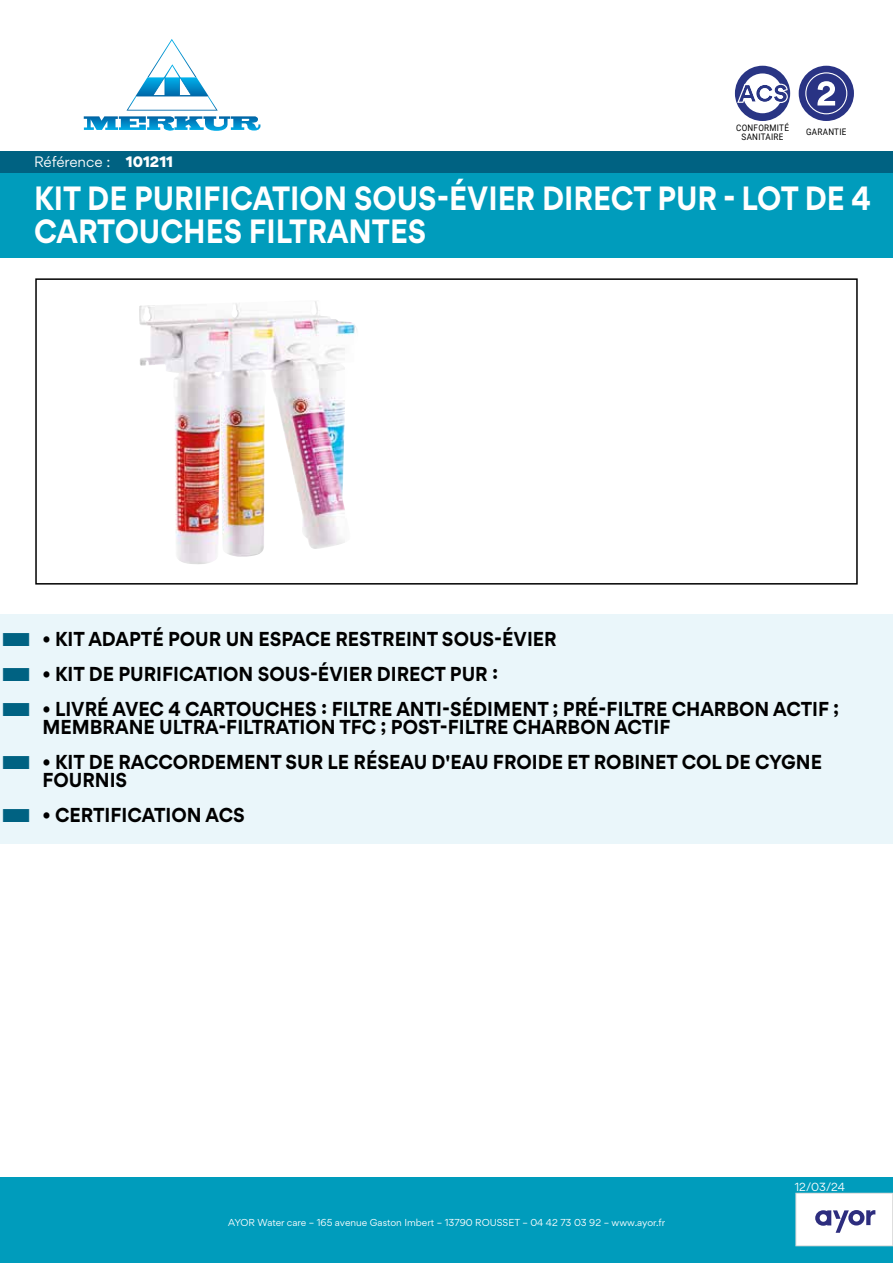
<style>
.page{position:relative;width:893px;height:1263px;background:#fff}
.page>*{position:absolute;margin:0;border:0;box-sizing:border-box;transform-origin:0 0}
.t1{font:700 30px/33px "Gordita";color:#fff;scale:.9 1}
.t2{font:700 18px/18px "Gordita";color:#000;scale:.95 1}
.t3{font:13.5px "Gordita";letter-spacing:-.005em;color:#fff}
.t4{font:10.5px "Gordita";color:#fff}
.t5{font:9px "Gordita";color:#fff}
.t6{font:9px/9px "Roboto";letter-spacing:.035em;color:#000;text-align:center;scale:.9 1}
.s1{font-weight:900}
</style>
<div class="page">
<div style="left:0;top:1178px;width:893px;height:85px;background:#009cbc"></div>
<div style="left:796px;top:1193px;width:97px;height:53px;background:#fff"></div>
<div style="left:795px;top:1193px;width:98px;height:53px;border:1px solid #dadada"></div>
<img style="left:139px;top:301px;width:218px;height:263px">
<div style="left:0;top:172px;width:893px;height:85px;background:#009cbc"></div>
<div style="left:735px;top:66px;width:55px;height:55px;background:#293584;border-radius:50%"></div>
<div style="left:743px;top:73px;width:39px;height:40px;background:#fff;border-radius:50%"></div>
<svg style="left:737px;top:84px;width:51px;height:19px"></svg>
<div style="left:799px;top:66px;width:55px;height:55px;background:#293384;border-radius:50%"></div>
<svg style="left:805px;top:72px;width:42px;height:42px"></svg>
<div style="left:35px;top:278px;width:823px;height:307px;border:2px solid #000"></div>
<div style="left:0;top:614px;width:893px;height:53px;background:#eaf6fa"></div>
<div style="left:0;top:649px;width:893px;height:53px;background:#eaf6fa"></div>
<div style="left:0;top:684px;width:893px;height:71px;background:#eaf6fa"></div>
<div style="left:0;top:737px;width:893px;height:71px;background:#eaf6fa"></div>
<div style="left:0;top:790px;width:893px;height:53px;background:#eaf6fa"></div>
<svg style="left:815px;top:1210px;width:60px;height:23px"></svg>
<svg style="left:83px;top:39px;width:177px;height:92px"></svg>
<div style="left:0;top:151px;width:893px;height:21px;background:#006282"></div>
<p class="t3" style="left:34px;top:152px;width:141px">Référence : <span class="s1">101211</span></p>
<p class="t6" style="left:736px;top:122px;width:60px">CONFORMITÉ<br>SANITAIRE</p>
<p class="t6" style="left:806px;top:127px;width:46px">GARANTIE</p>
<h1 class="t1" style="left:34px;top:182px;width:932px">KIT DE PURIFICATION SOUS-ÉVIER DIRECT PUR - LOT DE 4<br>CARTOUCHES FILTRANTES</h1>
<p class="t2" style="left:43px;top:629px;width:543px">• KIT ADAPTÉ POUR UN ESPACE RESTREINT SOUS-ÉVIER</p>
<p class="t2" style="left:43px;top:664px;width:481px">• KIT DE PURIFICATION SOUS-ÉVIER DIRECT PUR :</p>
<p class="t2" style="left:43px;top:699px;width:840px">• LIVRÉ AVEC 4 CARTOUCHES : FILTRE ANTI-SÉDIMENT ; PRÉ-FILTRE CHARBON ACTIF ;<br>MEMBRANE ULTRA-FILTRATION TFC ; POST-FILTRE CHARBON ACTIF</p>
<p class="t2" style="left:43px;top:752px;width:822px">• KIT DE RACCORDEMENT SUR LE RÉSEAU D'EAU FROIDE ET ROBINET COL DE CYGNE<br>FOURNIS</p>
<p class="t2" style="left:43px;top:806px;width:214px">• CERTIFICATION ACS</p>
<p class="t5" style="left:228px;top:1216px;width:438px">AYOR Water care – 165 avenue Gaston Imbert – 13790 ROUSSET – 04 42 73 03 92 – www.ayor.fr</p>
<p class="t4" style="left:795px;top:1179px;width:52px">12/03/24</p>
</div>
